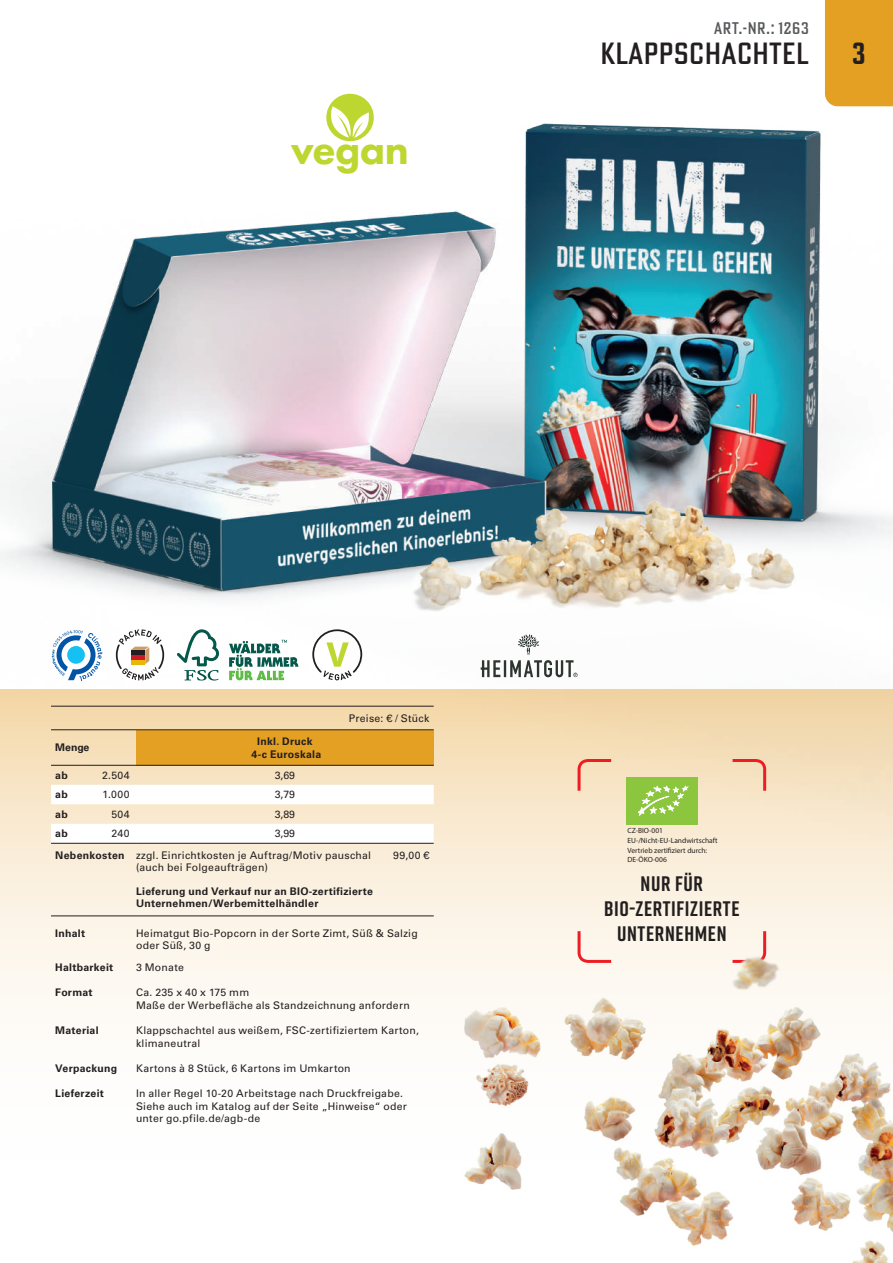
<style>
.page{position:relative;width:893px;height:1263px;background:#fff}
.page>*{position:absolute;margin:0;border:0;box-sizing:border-box;transform-origin:0 0}
.t1{font:800 42.45px "Futura PT";letter-spacing:-.01em;color:#bed630}
.t2{font:500 30px "Poster Gothic Cond ATF";letter-spacing:.02em;color:#231f20}
.t3{font:700 30px "Poster Gothic Ex Cond ATF";color:#231f20}
.t4{font:700 21px/25.2px "Rift";letter-spacing:.03em;color:#231f20;text-align:center}
.t5{font:500 16.5px "Poster Gothic Cond ATF";letter-spacing:.04em;color:#57585a}
.t6{font:10.5px/12.6px "Univers LT Pro 55 Roman";letter-spacing:.02em;color:#231f20}
.t7{font:700 10.5px/12.6px "Univers LT Pro 65";letter-spacing:.025em;color:#231f20;text-align:center}
.t8{font:7.5px/9.6px "Myriad Pro";color:#231f20}
.s1{font-family:"Univers LT Pro 65";font-weight:700}
</style>
<div class="page">
<svg style="left:0;top:840px;width:893px;height:168px;fill:#fbf2e3"></svg>
<img style="left:0;top:0;width:893px;height:840px">
<div style="left:326px;top:94px;width:48px;height:47px;background:#bed630;border-radius:50%"></div>
<svg style="left:329px;top:106px;width:41px;height:32px"></svg>
<img style="left:394px;top:490px;width:415px;height:141px">
<div style="left:626px;top:777px;width:72px;height:48px;background:#8bc63e"></div>
<svg style="left:638px;top:785px;width:50px;height:30px"></svg>
<svg style="left:730px;top:757px;width:39px;height:37px"></svg>
<svg style="left:575px;top:757px;width:39px;height:37px"></svg>
<img style="left:446px;top:926px;width:447px;height:337px">
<div style="left:136px;top:730px;width:298px;height:35px;background:#e3a023"></div>
<svg style="left:51px;top:785px;width:383px;height:58px"></svg>
<hr style="left:136px;top:706px;width:298px;height:1px;background:#231f20">
<hr style="left:136px;top:729px;width:298px;height:1px;background:#231f20">
<hr style="left:136px;top:765px;width:298px;height:1px;background:#231f20">
<hr style="left:136px;top:916px;width:298px;height:1px;background:#231f20">
<hr style="left:51px;top:916px;width:35px;height:1px;background:#231f20">
<hr style="left:86px;top:916px;width:50px;height:1px;background:#231f20">
<hr style="left:51px;top:765px;width:35px;height:1px;background:#231f20">
<hr style="left:86px;top:765px;width:50px;height:1px;background:#231f20">
<hr style="left:51px;top:706px;width:35px;height:1px;background:#231f20">
<hr style="left:86px;top:706px;width:50px;height:1px;background:#231f20">
<hr style="left:51px;top:729px;width:35px;height:1px;background:#231f20">
<hr style="left:86px;top:729px;width:50px;height:1px;background:#231f20">
<hr style="left:51px;top:843px;width:35px;height:1px;background:#231f20">
<hr style="left:86px;top:843px;width:50px;height:1px;background:#231f20">
<hr style="left:136px;top:843px;width:298px;height:1px;background:#231f20">
<svg style="left:312px;top:629px;width:50px;height:51px"></svg>
<svg style="left:480px;top:634px;width:98px;height:43px"></svg>
<svg style="left:52px;top:630px;width:50px;height:51px"></svg>
<svg style="left:116px;top:629px;width:48px;height:51px"></svg>
<svg style="left:177px;top:629px;width:42px;height:51px"></svg>
<svg style="left:229px;top:640px;width:70px;height:40px"></svg>
<h1 class="t1" style="left:291px;top:124px;width:120px">vegan</h1>
<h3 class="t5" style="left:714px;top:17px;width:96px">ART.-NR.: 1263</h3>
<h2 class="t2" style="left:600px;top:34px;width:210px">KLAPPSCHACHTEL</h2>
<h2 class="t3" style="left:852px;top:34px;width:15px">3</h2>
<p class="t6" style="left:349px;top:711px;width:82px">Preise: € / Stück</p>
<p class="t7" style="left:55px;top:741px;width:36px">Menge</p>
<p class="t7" style="left:252px;top:734px;width:71px">Inkl. Druck<br>4-c Euroskala</p>
<p class="t7" style="left:55px;top:768px;width:14px">ab</p>
<p class="t6" style="left:102px;top:768px;width:29px">2.504</p>
<p class="t6" style="left:275px;top:768px;width:22px">3,69</p>
<p class="t7" style="left:55px;top:788px;width:14px">ab</p>
<p class="t6" style="left:103px;top:788px;width:29px">1.000</p>
<p class="t6" style="left:275px;top:788px;width:22px">3,79</p>
<p class="t7" style="left:55px;top:807px;width:14px">ab</p>
<p class="t6" style="left:111px;top:807px;width:20px">504</p>
<p class="t6" style="left:275px;top:807px;width:22px">3,89</p>
<p class="t7" style="left:55px;top:827px;width:14px">ab</p>
<p class="t6" style="left:112px;top:827px;width:20px">240</p>
<p class="t6" style="left:55px;top:822px;width:317px;line-height:22px;text-indent:219px">3,99<br><span class="s1">Nebenkosten</span> zzgl. Einrichtkosten je Auftrag/Motiv pauschal</p>
<p class="t6" style="left:136px;top:861px;width:133px">(auch bei Folgeaufträgen)</p>
<p class="t7" style="left:136px;top:885px;width:238px;line-height:12px;text-align:left">Lieferung und Verkauf nur an BIO-zertifizierte<br>Unternehmen/Werbemittelhändler</p>
<p class="t6" style="left:393px;top:849px;width:38px">99,00 €</p>
<p class="t7" style="left:55px;top:926px;width:31px">Inhalt</p>
<p class="t6" style="left:136px;top:926px;width:283px">Heimatgut Bio-Popcorn in der Sorte Zimt, Süß &amp; Salzig oder Süß, 30 g</p>
<p class="t7" style="left:55px;top:961px;width:60px">Haltbarkeit</p>
<p class="t6" style="left:136px;top:961px;width:49px">3 Monate</p>
<p class="t7" style="left:55px;top:986px;width:39px">Format</p>
<p class="t6" style="left:136px;top:986px;width:275px">Ca. 235 x 40 x 175 mm<br>Maße der Werbefläche als Standzeichnung anfordern</p>
<p class="t7" style="left:55px;top:1024px;width:45px">Material</p>
<p class="t6" style="left:136px;top:1024px;width:284px">Klappschachtel aus weißem, FSC-zertifiziertem Karton, klimaneutral</p>
<p class="t7" style="left:55px;top:1061px;width:63px">Verpackung</p>
<p class="t6" style="left:136px;top:1061px;width:216px">Kartons à 8 Stück, 6 Kartons im Umkarton</p>
<p class="t7" style="left:55px;top:1087px;width:50px">Lieferzeit</p>
<p class="t6" style="left:136px;top:1087px;width:272px">In aller Regel 10-20 Arbeitstage nach Druckfreigabe.<br>Siehe auch im Katalog auf der Seite „Hinweise“ oder unter go.pfile.de/agb-de</p>
<p class="t8" style="left:627px;top:826px;width:92px">CZ-BIO-001<br>EU-/Nicht-EU-Landwirtschaft<br>Vertrieb zertifiziert durch:<br>DE-ÖKO-006</p>
<h3 class="t4" style="left:604px;top:870px;width:137px">NUR FÜR<br>BIO-ZERTIFIZIERTE<br>UNTERNEHMEN</h3>
</div>
